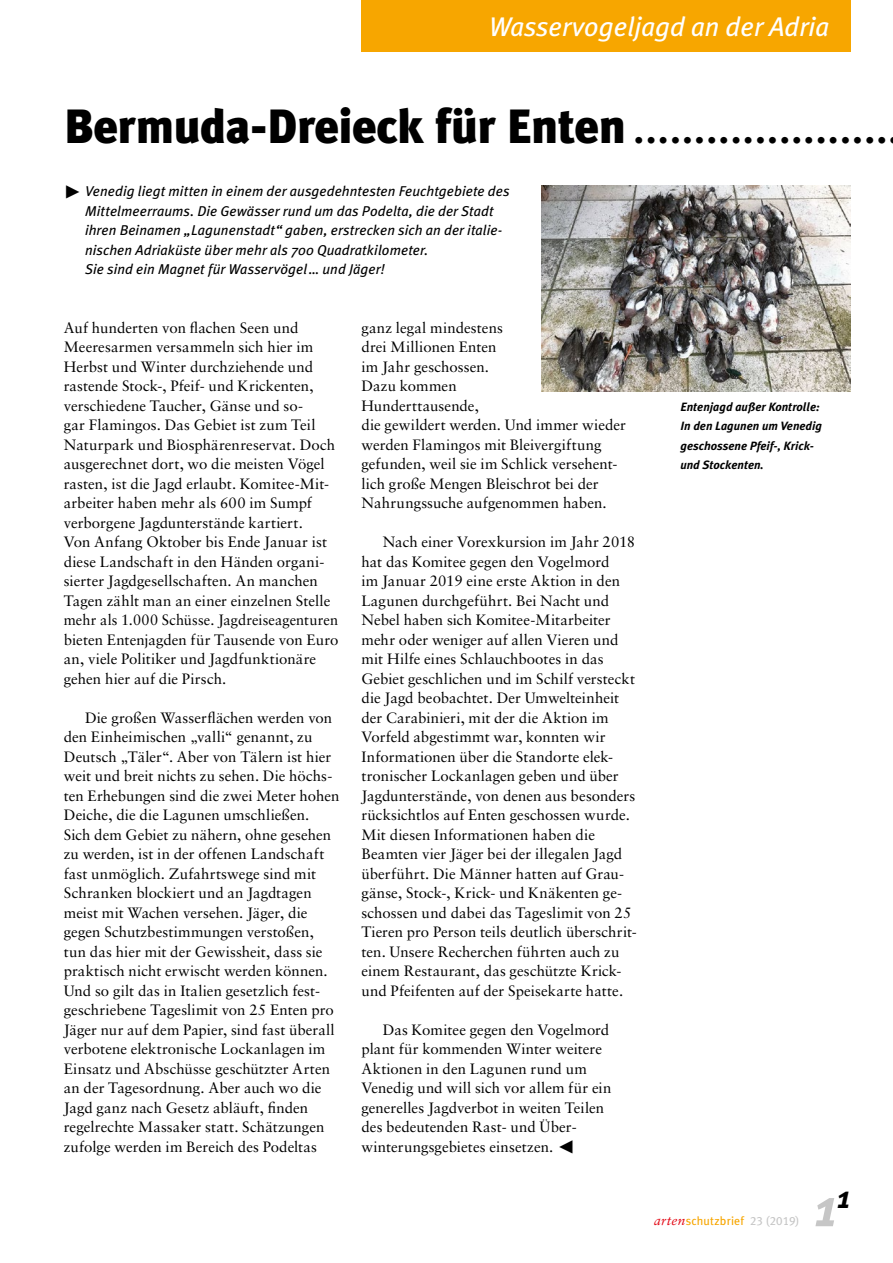
<style>
.page{position:relative;width:893px;height:1263px;background:#fff}
.page>*{position:absolute;margin:0;border:0;box-sizing:border-box;transform-origin:0 0}
.t1{font:italic 700 54px "Meta Plus";color:#c6c6c6}
.Headline_1{font:900 48px "Meta Plus";letter-spacing:-.01em;color:#000}
.t2{font:italic 27px "Meta Plus";color:#fff}
.Lauftext{font:15px/19.5px "Sabon";letter-spacing:.005em;color:#000}
.Lauftext_1__Abs{font:15px/19.5px "Sabon";letter-spacing:.005em;color:#000}
.Vorspann{font:italic 14.25px/19.5px "Meta Plus";letter-spacing:.005em;color:#000}
.Bildunterschrift{font:italic 700 12px/19.5px "Meta Plus";color:#000}
.t3{font:12px "Meta Plus";letter-spacing:.015em;color:#f7a600}
.s1{font-family:"Sabon";font-style:italic;font-size:13.5px;color:#e30613}
.s2{font-family:"Meta Plus Book Caps";color:#c6c6c6}
</style>
<div class="page">
<div style="left:361px;top:0;width:489px;height:51px;background:#f7a600"></div>
<img style="left:541px;top:185px;width:309px;height:206px">
<p class="t2" style="left:489px;top:11px;width:342px">Wasservogeljagd an der Adria</p>
<p class="Headline_1" style="left:64px;top:98px;width:564px">Bermuda-Dreieck für Enten</p>
<p class="Vorspann" style="left:85px;top:181px;width:426px;text-indent:-21px">✓ Venedig liegt mitten in einem der ausgedehntesten Feuchtgebiete des Mittelmeerraums. Die Gewässer rund um das Podelta, die der Stadt ihren Beinamen „Lagunenstadt“ gaben, erstrecken sich an der italie&shy;nischen Adriaküste über mehr als 700 Quadratkilometer.<br>Sie sind ein Magnet für Wasservögel… und Jäger!</p>
<p class="Lauftext_1__Abs" style="left:64px;top:318px;width:276px">Auf hunderten von flachen Seen und Meeresarmen versammeln sich hier im Herbst und Winter durchziehende und rastende Stock-, Pfeif- und Krickenten, verschiedene Taucher, Gänse und so-<br>gar Flamingos. Das Gebiet ist zum Teil Naturpark und Biosphärenreservat. Doch ausgerechnet dort, wo die meisten Vögel rasten, ist die Jagd erlaubt. Komitee-Mit&shy;arbeiter haben mehr als 600 im Sumpf verborgene Jagdunterstände kartiert.<br>Von Anfang Oktober bis Ende Januar ist diese Landschaft in den Händen organi&shy;sierter Jagdgesellschaften. An manchen Tagen zählt man an einer einzelnen Stelle mehr als 1.000 Schüsse. Jagdreiseagenturen bieten Entenjagden für Tausende von Euro an, viele Politiker und Jagdfunktionäre gehen hier auf die Pirsch.</p>
<p class="Lauftext" style="left:64px;top:708px;width:277px;text-indent:21px">Die großen Wasserflächen werden von den Einheimischen „valli“ genannt, zu Deutsch „Täler“. Aber von Tälern ist hier weit und breit nichts zu sehen. Die höchs&shy;ten Erhebungen sind die zwei Meter hohen Deiche, die die Lagunen umschließen.<br>Sich dem Gebiet zu nähern, ohne gesehen zu werden, ist in der offenen Landschaft fast unmöglich. Zufahrtswege sind mit Schranken blockiert und an Jagdtagen meist mit Wachen versehen. Jäger, die gegen Schutzbestimmungen verstoßen, tun das hier mit der Gewissheit, dass sie praktisch nicht erwischt werden können.<br>Und so gilt das in Italien gesetzlich fest&shy;geschriebene Tageslimit von 25 Enten pro Jäger nur auf dem Papier, sind fast überall verbotene elektronische Lockanlagen im Einsatz und Abschüsse geschützter Arten an der Tagesordnung. Aber auch wo die Jagd ganz nach Gesetz abläuft, finden regelrechte Massaker statt. Schätzungen zufolge werden im Bereich des Podeltas</p>
<p class="Lauftext" style="left:361px;top:318px;width:266px">ganz legal mindestens<br>drei Millionen Enten<br>im Jahr geschossen.<br>Dazu kommen<br>Hunderttausende,<br>die gewildert werden. Und immer wieder werden Flamingos mit Bleivergiftung gefunden, weil sie im Schlick versehent&shy;lich große Mengen Bleischrot bei der<br>Nahrungssuche aufgenommen haben.</p>
<p class="Lauftext" style="left:361px;top:532px;width:277px;text-indent:21px">Nach einer Vorexkursion im Jahr 2018 hat das Komitee gegen den Vogelmord<br>im Januar 2019 eine erste Aktion in den Lagunen durchgeführt. Bei Nacht und Nebel haben sich Komitee-Mitarbeiter mehr oder weniger auf allen Vieren und mit Hilfe eines Schlauchbootes in das Gebiet geschlichen und im Schilf versteckt die Jagd beobachtet. Der Umwelteinheit der Carabinieri, mit der die Aktion im Vorfeld abgestimmt war, konnten wir Informationen über die Standorte elek&shy;tronischer Lockanlagen geben und über Jagdunterstände, von denen aus besonders rücksichtlos auf Enten geschossen wurde.<br>Mit diesen Informationen haben die Beamten vier Jäger bei der illegalen Jagd überführt. Die Männer hatten auf Grau&shy;gänse, Stock-, Krick- und Knäkenten ge&shy;schossen und dabei das Tageslimit von 25<br>Tieren pro Person teils deutlich überschrit&shy;ten. Unsere Recherchen führten auch zu einem Restaurant, das geschützte Krick&shy;und Pfeifenten auf der Speisekarte hatte.</p>
<p class="Lauftext" style="left:361px;top:1020px;width:251px;text-indent:21px">Das Komitee gegen den Vogelmord plant für kommenden Winter weitere Aktionen in den Lagunen rund um Venedig und will sich vor allem für ein generelles Jagdverbot in weiten Teilen des bedeutenden Rast- und Über&shy;winterungsgebietes einsetzen.</p>
<p class="Bildunterschrift" style="left:680px;top:397px;width:143px">Entenjagd außer Kontrolle:<br>In den Lagunen um Venedig geschossene Pfeif-, Krick&shy;und Stockenten.</p>
<p class="t3" style="left:654px;top:1214px;width:147px"><span class="s1">arten</span>schutzbrief <span class="s2">23 (2019)</span></p>
<p class="t1" style="left:815px;top:1176px;width:37px">1<sup>1</sup></p>
</div>
